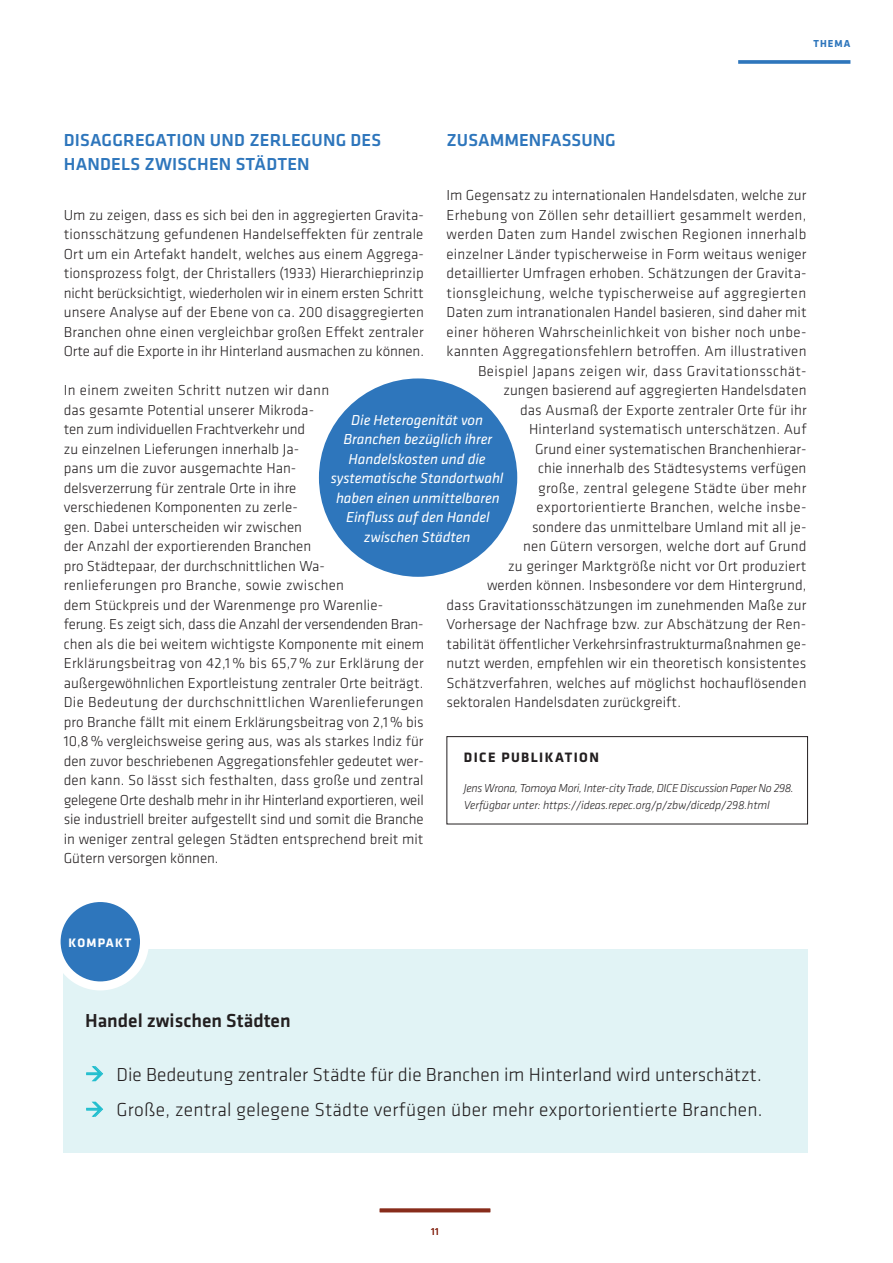
<style>
.page{position:relative;width:893px;height:1263px;background:#fff}
.page>*{position:absolute;margin:0;border:0;box-sizing:border-box;transform-origin:0 0}
.t1{font:300 19.5px "Klavika Basic";color:#231f20}
.t2{font:500 19.5px "Klavika Basic";color:#231f20}
.t3{font:500 18px/24px "Klavika Basic";letter-spacing:.01em;color:#2e76bc}
.t4{font:300 15px/19.5px "Klavika Basic";letter-spacing:.005em;color:#231f20;text-align:justify}
.t5{font:italic 15px/19.5px "Klavika Basic";letter-spacing:-.005em;color:#fff;text-align:center}
.t6{font:300 15px "Klavika Basic";letter-spacing:.025em;color:#231f20}
.t7{font:300 15px "Klavika Basic";letter-spacing:.03em;color:#231f20}
.t8{font:700 14.1px "Klavika Basic";letter-spacing:.1em;color:#231f20}
.t9{font:700 12.75px "Klavika Basic";letter-spacing:.1em;color:#fff}
.t10{font:italic 300 12px/16.5px "Klavika Basic";letter-spacing:-.02em;color:#231f20}
.t11{font:700 10.5px "Klavika Basic";letter-spacing:.1em;color:#2e76bc}
.t12{font:10.5px "Klavika Basic";color:#882c1b}
.s1{color:#21bece}
</style>
<div class="page">
<svg style="left:738px;top:60px;width:112px;height:4px"></svg>
<svg style="left:380px;top:1208px;width:110px;height:4px"></svg>
<div style="left:446px;top:736px;width:362px;height:88px;border:1px solid #231f20"></div>
<div style="left:319px;top:378px;width:198px;height:199px;background:#2e76bc;border-radius:50%"></div>
<div style="left:64px;top:949px;width:744px;height:203px;background:#e1f3f5"></div>
<svg style="left:86px;top:1066px;width:17px;height:16px"></svg>
<div style="left:56px;top:897px;width:88px;height:89px;background:#2e76bc;border-radius:50%"></div>
<div style="left:52px;top:893px;width:97px;height:97px;border:9px solid #fff;border-radius:50%"></div>
<svg style="left:86px;top:1101px;width:17px;height:16px"></svg>
<p class="t11" style="left:813px;top:36px;width:39px">THEMA</p>
<p class="t3" style="left:64px;top:128px;width:319px">DISAGGREGATION UND ZERLEGUNG DES<br>HANDELS ZWISCHEN STÄDTEN</p>
<p class="t4" style="left:64px;top:205px;width:362px">Um zu zeigen, dass es sich bei den in aggregierten Gravita&shy;tionsschätzung gefundenen Handelseffekten für zentrale Ort um ein Artefakt handelt, welches aus einem Aggrega&shy;tionsprozess folgt, der Christallers (1933) Hierarchieprinzip nicht berücksichtigt, wiederholen wir in einem ersten Schritt unsere Analyse auf der Ebene von ca. 200 disaggregierten Branchen ohne einen vergleichbar großen Effekt zentraler Orte auf die Exporte in ihr Hinterland ausmachen zu können.</p>
<p class="t4" style="left:64px;top:380px;width:362px;text-align:left">In einem zweiten Schritt nutzen wir dann<br>das gesamte Potential unserer Mikroda-<br>ten zum individuellen Frachtverkehr und<br>zu einzelnen Lieferungen innerhalb Ja-<br>pans um die zuvor ausgemachte Han-<br>delsverzerrung für zentrale Orte in ihre<br>verschiedenen Komponenten zu zerle-<br>gen. Dabei unterscheiden wir zwischen<br>der Anzahl der exportierenden Branchen<br>pro Städtepaar, der durchschnittlichen Wa-<br>renlieferungen pro Branche, sowie zwischen<br>dem Stückpreis und der Warenmenge pro Warenlie&shy;ferung. Es zeigt sich, dass die Anzahl der versendenden Bran&shy;chen als die bei weitem wichtigste Komponente mit einem Erklärungsbeitrag von 42,1 % bis 65,7 % zur Erklärung der außergewöhnlichen Exportleistung zentraler Orte beiträgt.<br>Die Bedeutung der durchschnittlichen Warenlieferungen pro Branche fällt mit einem Erklärungsbeitrag von 2,1% bis 10,8% vergleichsweise gering aus, was als starkes Indiz für den zuvor beschriebenen Aggregationsfehler gedeutet wer&shy;den kann. So lässt sich festhalten, dass große und zentral gelegene Orte deshalb mehr in ihr Hinterland exportieren, weil sie industriell breiter aufgestellt sind und somit die Branche in weniger zentral gelegen Städten entsprechend breit mit Gütern versorgen können.</p>
<p class="t3" style="left:446px;top:128px;width:171px">ZUSAMMENFASSUNG</p>
<p class="t4" style="left:446px;top:185px;width:361px">Im Gegensatz zu internationalen Handelsdaten, welche zur</p>
<p class="t4" style="left:446px;top:205px;width:361px">Erhebung von Zöllen sehr detailliert gesammelt werden,</p>
<p class="t4" style="left:446px;top:224px;width:361px">werden Daten zum Handel zwischen Regionen innerhalb</p>
<p class="t4" style="left:446px;top:244px;width:362px">einzelner Länder typischerweise in Form weitaus weniger</p>
<p class="t4" style="left:446px;top:263px;width:362px">detaillierter Umfragen erhoben. Schätzungen der Gravita-</p>
<p class="t6" style="left:446px;top:284px;width:361px">tionsgleichung, welche typischerweise auf aggregierten</p>
<p class="t4" style="left:446px;top:302px;width:362px">Daten zum intranationalen Handel basieren, sind daher mit</p>
<p class="t6" style="left:446px;top:323px;width:362px">einer höheren Wahrscheinlichkeit von bisher noch unbe-</p>
<p class="t4" style="left:446px;top:341px;width:362px">kannten Aggregationsfehlern betroffen. Am illustrativen</p>
<p class="t7" style="left:478px;top:362px;width:330px">Beispiel Japans zeigen wir, dass Gravitationsschät-</p>
<p class="t4" style="left:503px;top:380px;width:304px">zungen basierend auf aggregierten Handelsdaten</p>
<p class="t4" style="left:520px;top:400px;width:288px">das Ausmaß der Exporte zentraler Orte für ihr</p>
<p class="t4" style="left:529px;top:419px;width:279px">Hinterland systematisch unterschätzen. Auf</p>
<p class="t4" style="left:535px;top:439px;width:273px">Grund einer systematischen Branchenhierar-</p>
<p class="t4" style="left:538px;top:458px;width:270px">chie innerhalb des Städtesystems verfügen</p>
<p class="t4" style="left:538px;top:478px;width:270px">große, zentral gelegene Städte über mehr</p>
<p class="t6" style="left:536px;top:498px;width:271px">exportorientierte Branchen, welche insbe-</p>
<p class="t4" style="left:532px;top:517px;width:276px">sondere das unmittelbare Umland mit all je-</p>
<p class="t4" style="left:523px;top:536px;width:285px">nen Gütern versorgen, welche dort auf Grund</p>
<p class="t4" style="left:508px;top:556px;width:300px">zu geringer Marktgröße nicht vor Ort produziert</p>
<p class="t4" style="left:487px;top:575px;width:321px">werden können. Insbesondere vor dem Hintergrund,</p>
<p class="t4" style="left:446px;top:595px;width:362px">dass Gravitationsschätzungen im zunehmenden Maße zur</p>
<p class="t4" style="left:446px;top:614px;width:361px">Vorhersage der Nachfrage bzw. zur Abschätzung der Ren-</p>
<p class="t4" style="left:446px;top:634px;width:361px">tabilität öffentlicher Verkehrsinfrastrukturmaßnahmen ge-</p>
<p class="t4" style="left:446px;top:653px;width:361px">nutzt werden, empfehlen wir ein theoretisch konsistentes</p>
<p class="t4" style="left:446px;top:673px;width:361px">Schätzverfahren, welches auf möglichst hochauflösenden</p>
<p class="t4" style="left:446px;top:692px;width:236px">sektoralen Handelsdaten zurückgreift.</p>
<p class="t5" style="left:331px;top:410px;width:174px">Die Heterogenität von<br>Branchen bezüglich ihrer<br>Handelskosten und die systematische Standortwahl haben einen unmittelbaren<br>Einfluss auf den Handel zwischen Städten</p>
<p class="t8" style="left:464px;top:747px;width:136px">DICE PUBLIKATION</p>
<p class="t10" style="left:464px;top:780px;width:331px">Jens Wrona, Tomoya Mori, Inter-city Trade, DICE Discussion Paper No 298.<br>Verfügbar unter: https://ideas.repec.org/p/zbw/dicedp/298.html</p>
<p class="t9" style="left:69px;top:934px;width:64px">KOMPAKT</p>
<h1 class="t2" style="left:85px;top:1007px;width:207px">Handel zwischen Städten</h1>
<h1 class="t1" style="left:85px;top:1062px;width:678px"><span class="s1">→</span> Die Bedeutung zentraler Städte für die Branchen im Hinterland wird unterschätzt.</h1>
<h1 class="t1" style="left:85px;top:1098px;width:679px"><span class="s1">→</span> Große, zentral gelegene Städte verfügen über mehr exportorientierte Branchen.</h1>
<p class="t12" style="left:431px;top:1225px;width:9px">11</p>
</div>
